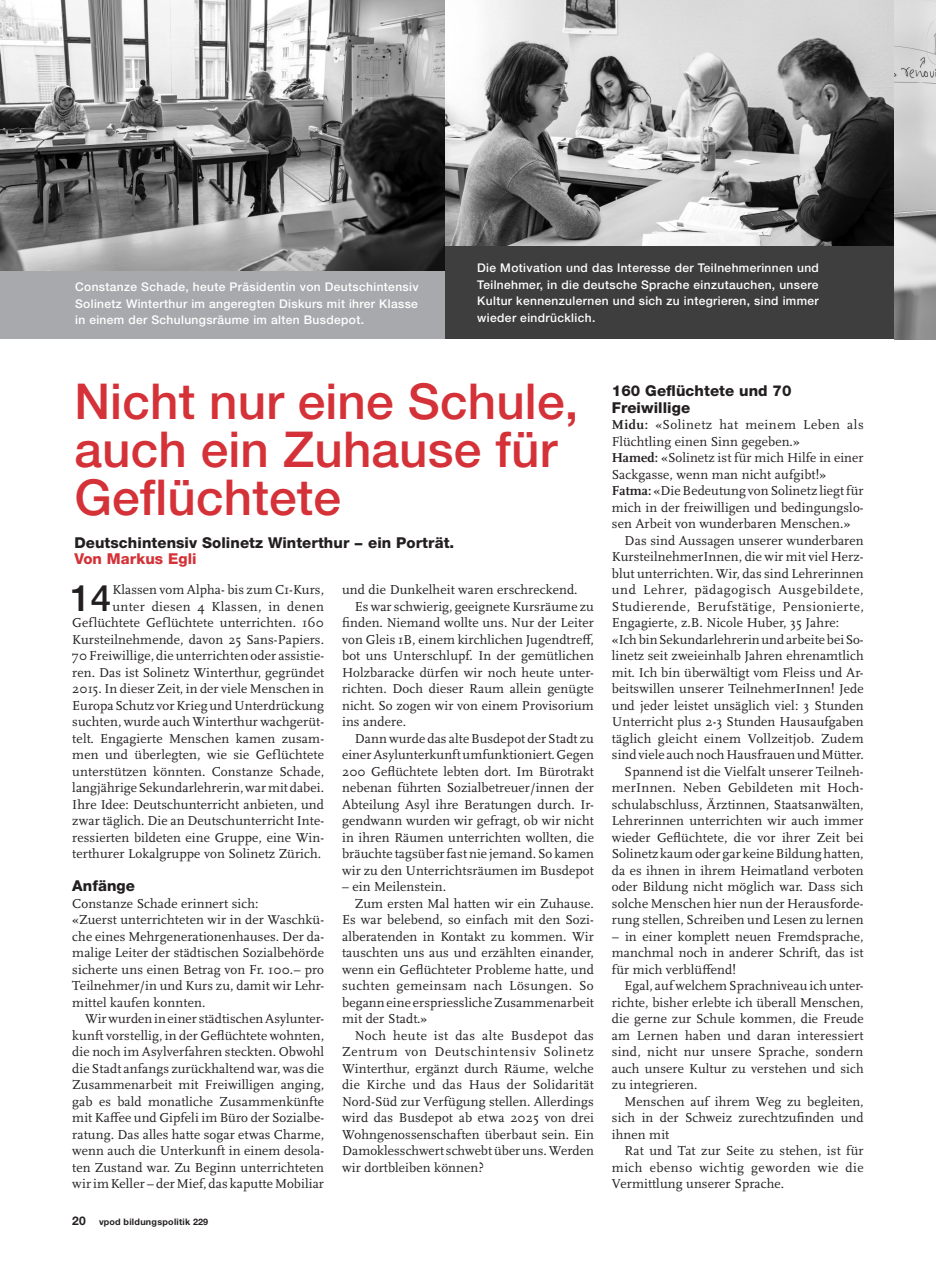
<style>
.page{position:relative;width:936px;height:1263px;background:#fff}
.page>*{position:absolute;margin:0;border:0;box-sizing:border-box;transform-origin:0 0}
.Titel_65_Helvetica_3{font:500 49.5px/48px "Helvetica Neue LT Std";letter-spacing:.005em;color:#d43238}
.Block_Drop_Cap{font:500 36.6px "Helvetica Neue LT Std";color:#231f20}
.Vorspann_85_H_10{font:800 15px "Helvetica Neue LT Std";letter-spacing:.005em;color:#231f20}
.Z-Titel_85_H_10{font:800 15px/16.5px "Helvetica Neue LT Std";letter-spacing:.005em;color:#231f20}
.Vorspann_85_H_10-2{font:800 15px "Helvetica Neue LT Std";letter-spacing:.005em;color:#d43238}
.Block_Scala_9pt_einz{font:13.5px/16.5px "Scala Pro";letter-spacing:.01em;color:#231f20;text-align:justify}
.Block_Scala_9pt{font:13.5px/16.5px "Scala Pro";letter-spacing:.01em;color:#231f20;text-align:justify}
.Block_Drop_Cap-2{font:13.5px/16.5px "Scala Pro";letter-spacing:.01em;color:#231f20;text-align:right}
.Buch_Angaben_Neg_65{font:500 12px/16.5px "Helvetica Neue LT Std";letter-spacing:.03em;color:#fff;text-align:justify}
.t1{font:700 9px "Helvetica Neue LT Std";letter-spacing:.03em;color:#231f20}
.s1{font-size:12px}
.s2{font-weight:700}
</style>
<div class="page">
<img style="left:0;top:0;width:446px;height:271px">
<img style="left:446px;top:0;width:448px;height:328px">
<img style="left:894px;top:0;width:41px;height:339px">
<div style="left:0;top:271px;width:446px;height:68px;background:#a8a9ad"></div>
<div style="left:446px;top:246px;width:447px;height:93px;background:#3e3e3f"></div>
<p class="Buch_Angaben_Neg_65" style="left:75px;top:279px;width:345px">Constanze Schade, heute Präsidentin von Deutschintensiv Solinetz Winterthur im angeregten Diskurs mit ihrer Klasse in einem der Schulungsräume im alten Busdepot.</p>
<p class="Buch_Angaben_Neg_65" style="left:477px;top:260px;width:343px">Die Motivation und das Interesse der Teilnehmerinnen und Teilnehmer, in die deutsche Sprache einzutauchen, unsere Kultur kennenzulernen und sich zu integrieren, sind immer wieder eindrücklich.</p>
<p class="Titel_65_Helvetica_3" style="left:74px;top:376px;width:505px">Nicht nur eine Schule, auch ein Zuhause für<br>Geflüchtete</p>
<p class="Vorspann_85_H_10" style="left:74px;top:533px;width:381px">Deutschintensiv Solinetz Winterthur − ein Porträt.</p>
<p class="Vorspann_85_H_10-2" style="left:74px;top:550px;width:124px">Von Markus Egli</p>
<p class="Block_Drop_Cap-2" style="left:72px;top:582px;width:253px">Klassen vom Alpha- bis zum C1-Kurs,<br>unter diesen 4 Klassen, in denen Geflüchtete Geflüchtete unterrichten. 160<br>Kursteilnehmende, davon 25 Sans-Papiers.<br>70 Freiwillige, die unterrichten oder assistie&shy;ren. Das ist Solinetz Winterthur, gegründet 2015. In dieser Zeit, in der viele Menschen in Europa Schutz vor Krieg und Unterdrückung suchten, wurde auch Winterthur wachgerüt&shy;telt. Engagierte Menschen kamen zusam&shy;men und überlegten, wie sie Geflüchtete unterstützen könnten. Constanze Schade, langjährige Sekundarlehrerin, war mit dabei.<br>Ihre Idee: Deutschunterricht anbieten, und zwar täglich. Die an Deutschunterricht Inte&shy;ressierten bildeten eine Gruppe, eine Win&shy;terthurer Lokalgruppe von Solinetz Zürich.</p>
<p class="Z-Titel_85_H_10" style="left:72px;top:877px;width:64px">Anfänge</p>
<p class="Block_Scala_9pt" style="left:72px;top:895px;width:188px">Constanze Schade erinnert sich:</p>
<p class="Block_Scala_9pt" style="left:72px;top:912px;width:253px">«Zuerst unterrichteten wir in der Waschkü&shy;che eines Mehrgenerationenhauses. Der da&shy;malige Leiter der städtischen Sozialbehörde sicherte uns einen Betrag von Fr. 100.− pro Teilnehmer/in und Kurs zu, damit wir Lehr&shy;mittel kaufen konnten.</p>
<p class="Block_Scala_9pt_einz" style="left:72px;top:1011px;width:253px;text-indent:13px">Wir wurden in einer städtischen Asylunter&shy;kunft vorstellig, in der Geflüchtete wohnten, die noch im Asylverfahren steckten. Obwohl die Stadt anfangs zurückhaltend war, was die Zusammenarbeit mit Freiwilligen anging, gab es bald monatliche Zusammenkünfte mit Kaffee und Gipfeli im Büro der Sozialbe&shy;ratung. Das alles hatte sogar etwas Charme, wenn auch die Unterkunft in einem desola&shy;ten Zustand war. Zu Beginn unterrichteten wir im Keller − der Mief, das kaputte Mobiliar</p>
<p class="Block_Drop_Cap" style="left:70px;top:576px;width:42px">14</p>
<p class="t1" style="left:72px;top:1216px;width:137px"><span class="s1">20</span> vpod bildungspolitik 229</p>
<p class="Block_Scala_9pt_einz" style="left:342px;top:582px;width:237px">und die Dunkelheit waren erschreckend.</p>
<p class="Block_Scala_9pt_einz" style="left:342px;top:598px;width:253px;text-indent:13px">Es war schwierig, geeignete Kursräume zu finden. Niemand wollte uns. Nur der Leiter von Gleis 1B, einem kirchlichen Jugendtreff, bot uns Unterschlupf. In der gemütlichen Holzbaracke dürfen wir noch heute unter&shy;richten. Doch dieser Raum allein genügte nicht. So zogen wir von einem Provisorium ins andere.</p>
<p class="Block_Scala_9pt_einz" style="left:342px;top:730px;width:253px;text-indent:13px">Dann wurde das alte Busdepot der Stadt zu einer Asylunterkunft umfunktioniert. Gegen 200 Geflüchtete lebten dort. Im Bürotrakt nebenan führten Sozialbetreuer/innen der Abteilung Asyl ihre Beratungen durch. Ir&shy;gendwann wurden wir gefragt, ob wir nicht in ihren Räumen unterrichten wollten, die bräuchte tagsüber fast nie jemand. So kamen wir zu den Unterrichtsräumen im Busdepot</p>
<p class="Block_Scala_9pt_einz" style="left:342px;top:879px;width:105px">– ein Meilenstein.</p>
<p class="Block_Scala_9pt_einz" style="left:342px;top:895px;width:253px;text-indent:13px">Zum ersten Mal hatten wir ein Zuhause.<br>Es war belebend, so einfach mit den Sozi&shy;alberatenden in Kontakt zu kommen. Wir tauschten uns aus und erzählten einander, wenn ein Geflüchteter Probleme hatte, und suchten gemeinsam nach Lösungen. So begann eine erspriessliche Zusammenarbeit mit der Stadt.»</p>
<p class="Block_Scala_9pt_einz" style="left:342px;top:1027px;width:253px;text-indent:13px">Noch heute ist das alte Busdepot das Zentrum von Deutschintensiv Solinetz Winterthur, ergänzt durch Räume, welche die Kirche und das Haus der Solidarität Nord-Süd zur Verfügung stellen. Allerdings wird das Busdepot ab etwa 2025 von drei Wohngenossenschaften überbaut sein. Ein Damoklesschwert schwebt über uns. Werden wir dortbleiben können?</p>
<p class="Z-Titel_85_H_10" style="left:612px;top:382px;width:181px">160 Geflüchtete und 70<br>Freiwillige</p>
<p class="Block_Scala_9pt" style="left:612px;top:417px;width:253px"><span class="s2">Midu:</span> «Solinetz hat meinem Leben als<br>Flüchtling einen Sinn gegeben.»</p>
<p class="Block_Scala_9pt" style="left:612px;top:450px;width:253px"><span class="s2">Hamed:</span> «Solinetz ist für mich Hilfe in einer<br>Sackgasse, wenn man nicht aufgibt!»</p>
<p class="Block_Scala_9pt" style="left:612px;top:483px;width:253px"><span class="s2">Fatma:</span> «Die Bedeutung von Solinetz liegt für mich in der freiwilligen und bedingungslo&shy;sen Arbeit von wunderbaren Menschen.»</p>
<p class="Block_Scala_9pt_einz" style="left:612px;top:532px;width:253px;text-indent:13px">Das sind Aussagen unserer wunderbaren KursteilnehmerInnen, die wir mit viel Herz&shy;blut unterrichten. Wir, das sind Lehrerinnen und Lehrer, pädagogisch Ausgebildete, Studierende, Berufstätige, Pensionierte, Engagierte, z.B. Nicole Huber, 35 Jahre:</p>
<p class="Block_Scala_9pt" style="left:612px;top:631px;width:253px">«Ich bin Sekundarlehrerin und arbeite bei So&shy;linetz seit zweieinhalb Jahren ehrenamtlich mit. Ich bin überwältigt vom Fleiss und Ar&shy;beitswillen unserer TeilnehmerInnen! Jede und jeder leistet unsäglich viel: 3 Stunden Unterricht plus 2-3 Stunden Hausaufgaben täglich gleicht einem Vollzeitjob. Zudem sind viele auch noch Hausfrauen und Mütter.</p>
<p class="Block_Scala_9pt_einz" style="left:612px;top:763px;width:253px;text-indent:13px">Spannend ist die Vielfalt unserer Teilneh&shy;merInnen. Neben Gebildeten mit Hoch&shy;schulabschluss, Ärztinnen, Staatsanwälten, Lehrerinnen unterrichten wir auch immer wieder Geflüchtete, die vor ihrer Zeit bei Solinetz kaum oder gar keine Bildung hatten, da es ihnen in ihrem Heimatland verboten oder Bildung nicht möglich war. Dass sich solche Menschen hier nun der Herausforde&shy;rung stellen, Schreiben und Lesen zu lernen − in einer komplett neuen Fremdsprache, manchmal noch in anderer Schrift, das ist für mich verblüffend!</p>
<p class="Block_Scala_9pt_einz" style="left:612px;top:978px;width:253px;text-indent:13px">Egal, auf welchem Sprachniveau ich unter&shy;richte, bisher erlebte ich überall Menschen, die gerne zur Schule kommen, die Freude am Lernen haben und daran interessiert sind, nicht nur unsere Sprache, sondern auch unsere Kultur zu verstehen und sich zu integrieren.</p>
<p class="Block_Scala_9pt_einz" style="left:612px;top:1093px;width:253px;text-indent:13px">Menschen auf ihrem Weg zu begleiten, sich in der Schweiz zurechtzufinden und ihnen mit</p>
<p class="Block_Scala_9pt_einz" style="left:612px;top:1143px;width:253px;text-indent:13px">Rat und Tat zur Seite zu stehen, ist für mich ebenso wichtig geworden wie die Vermittlung unserer Sprache.</p>
</div>
